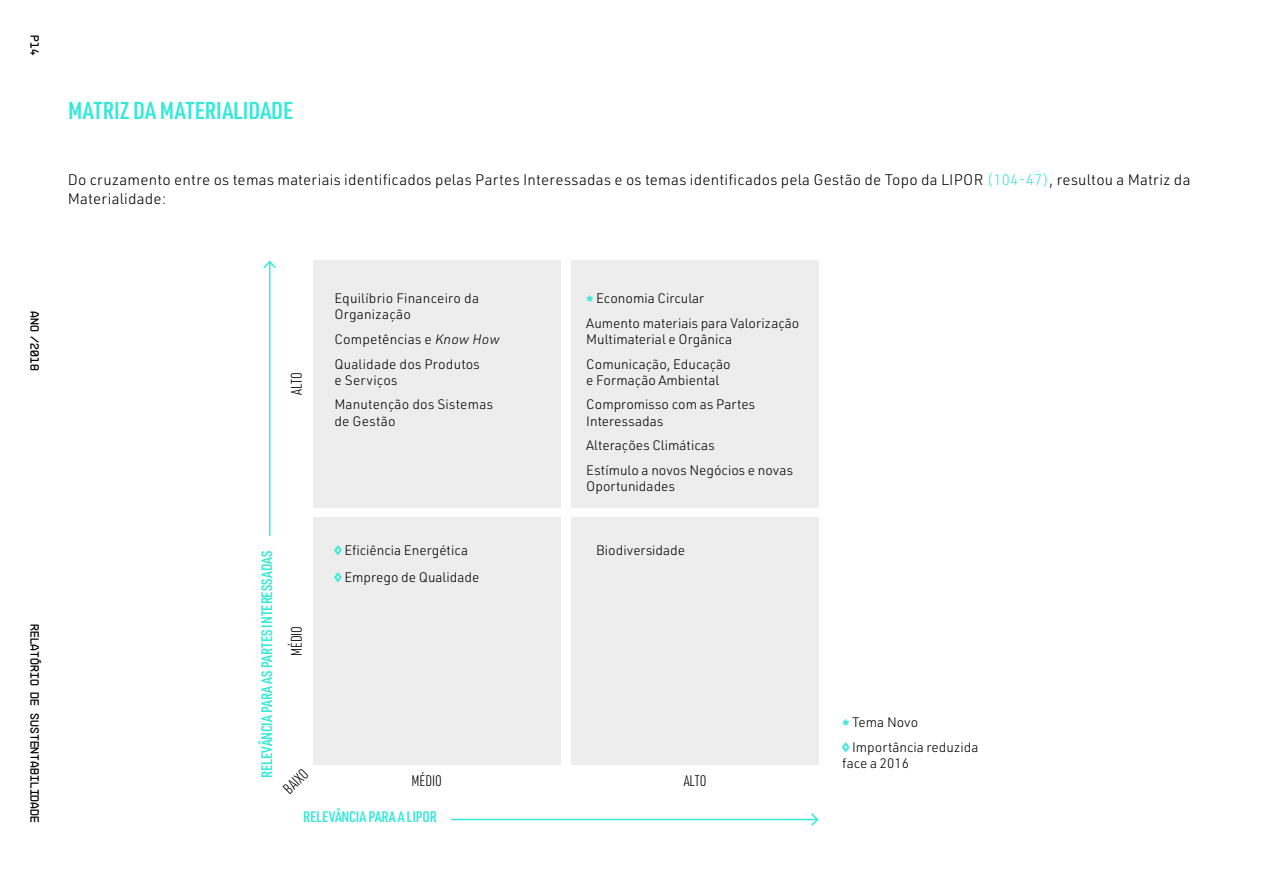
<style>
.page{position:relative;width:1263px;height:893px;background:#fff}
.page>*{position:absolute;margin:0;border:0;box-sizing:border-box;transform-origin:0 0}
.t1{font:600 24px "URWDIN Cond";letter-spacing:.005em;color:#33e9d8}
.t2{font:300 15px/18.8px "URWDIN";letter-spacing:.015em;color:#000}
.t3{font:600 15px "URWDIN Cond";letter-spacing:-.01em;color:#33e9d8}
.t4{font:300 15px "URWDIN Cond";color:#000}
.t5{font:300 13.5px/24.8px "URWDIN";color:#000}
.t6{font:300 13.5px "URWDIN";letter-spacing:.02em;color:#000}
.t7{font:12px "NB Architekt";color:#000}
.s1{color:#33e9d8}
.s2{font-style:italic}
.s3{font-weight:700;color:#33e9d8}
</style>
<div class="page">
<hr style="left:451px;top:819px;width:367px;height:1px;background:#33e9d8">
<svg style="left:809px;top:813px;width:10px;height:13px"></svg>
<hr style="left:269px;top:262px;width:1px;height:274px;background:#33e9d8">
<svg style="left:263px;top:260px;width:13px;height:10px"></svg>
<div style="left:314px;top:261px;width:247px;height:247px;background:#ededed"></div>
<div style="left:314px;top:517px;width:247px;height:247px;background:#ededed"></div>
<div style="left:571px;top:261px;width:248px;height:247px;background:#ededed"></div>
<div style="left:571px;top:517px;width:248px;height:247px;background:#ededed"></div>
<p class="t7" style="left:42px;top:35px;width:22px;rotate:90deg">P14</p>
<h1 class="t1" style="left:68px;top:95px;width:227px">MATRIZ DA MATERIALIDADE</h1>
<p class="t2" style="left:68px;top:170px;width:1124px">Do cruzamento entre os temas materiais identificados pelas Partes Interessadas e os temas identificados pela Gestão de Topo da LIPOR <span class="s1">(104-47)</span>, resultou a Matriz da<br>Materialidade:</p>
<p class="t7" style="left:42px;top:311px;width:61px;rotate:90deg">ano /2018</p>
<p class="t7" style="left:42px;top:624px;width:201px;rotate:90deg">RELATÓRIO DE SUSTENTABILIDADE</p>
<p class="t4" style="left:287px;top:395px;width:24px;rotate:-90deg">ALTO</p>
<p class="t5" style="left:334px;top:290px;width:146px;line-height:16.2px">Equilíbrio Financeiro da<br>Organização</p>
<p class="t5" style="left:334px;top:326px;width:167px">Competências e <span class="s2">Know How<br></span>Qualidade dos Produtos</p>
<p class="t5" style="left:334px;top:367px;width:160px">e Serviços<br>Manutenção dos Sistemas</p>
<p class="t6" style="left:334px;top:412px;width:63px">de Gestão</p>
<p class="t5" style="left:586px;top:285px;width:215px"><span class="s3">*</span> Economia Circular<br>Aumento materiais para Valorização</p>
<p class="t5" style="left:586px;top:326px;width:147px">Multimaterial e Orgânica<br>Comunicação, Educação</p>
<p class="t5" style="left:586px;top:367px;width:170px">e Formação Ambiental<br>Compromisso com as Partes</p>
<p class="t5" style="left:586px;top:408px;width:208px">Interessadas<br>Alterações Climáticas<br>Estímulo a novos Negócios e novas</p>
<p class="t5" style="left:586px;top:474px;width:90px">Oportunidades</p>
<p class="t3" style="left:257px;top:778px;width:229px;rotate:-90deg">RELEVÂNCIA PARA AS PARTES INTERESSADAS</p>
<p class="t4" style="left:287px;top:656px;width:32px;rotate:-90deg">MÉDIO</p>
<p class="t5" style="left:334px;top:537px;width:147px;line-height:26.5px"><span class="s3">◊</span> Eficiência Energética<br><span class="s3">◊</span> Emprego de Qualidade</p>
<p class="t5" style="left:596px;top:538px;width:90px">Biodiversidade</p>
<p class="t4" style="left:279px;top:784px;width:30px;rotate:-45deg">BAIXO</p>
<p class="t4" style="left:411px;top:771px;width:32px">MÉDIO</p>
<p class="t4" style="left:684px;top:771px;width:24px">ALTO</p>
<p class="t3" style="left:303px;top:807px;width:135px">RELEVÂNCIA PARA A LIPOR</p>
<p class="t5" style="left:842px;top:709px;width:138px"><span class="s3">*</span> Tema Novo<br><span class="s3">◊</span> Importância reduzida</p>
<p class="t5" style="left:842px;top:750px;width:68px">face a 2016</p>
</div>
